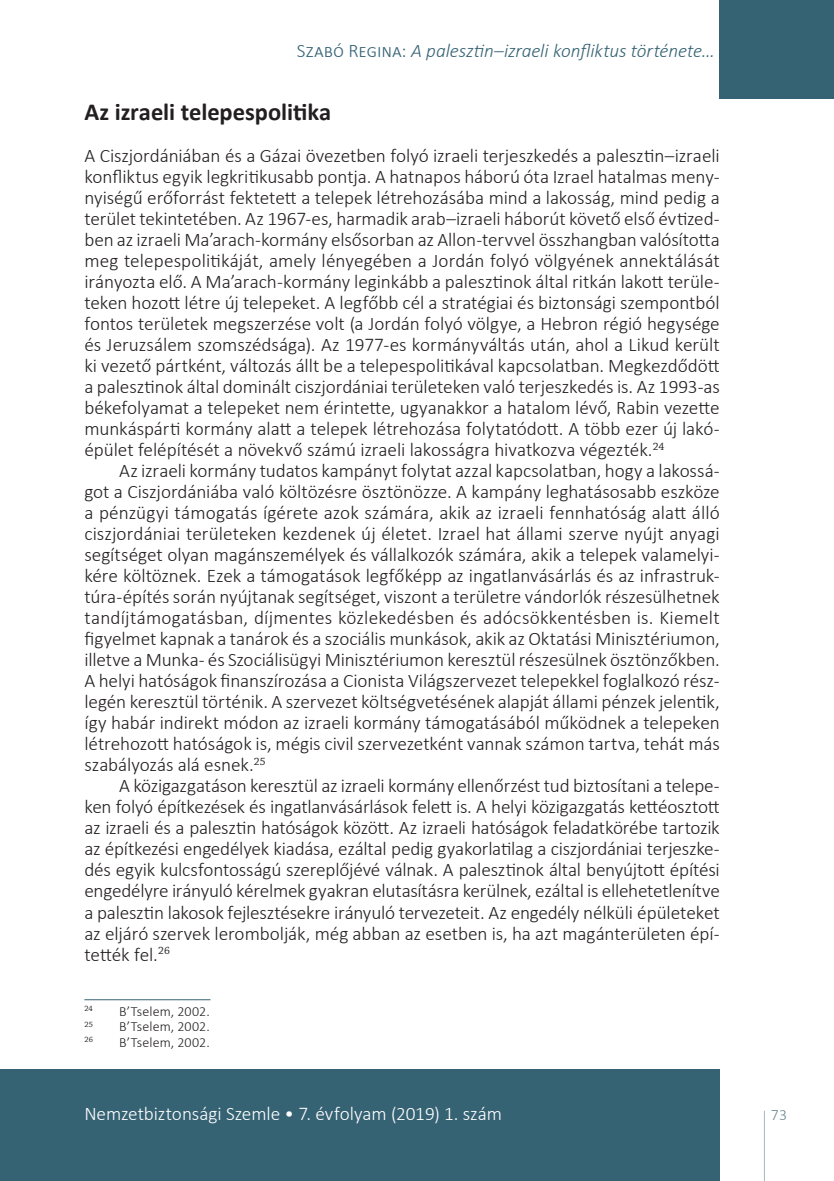
<style>
.page{position:relative;width:834px;height:1181px;background:#fff}
.page>*{position:absolute;margin:0;border:0;box-sizing:border-box;transform-origin:0 0}
._1_1__Head{font:700 24.5px "Calibri";color:#231f20}
._1__Body_copy{font:300 19.25px/21px "Calibri";letter-spacing:-.01em;color:#231f20;text-align:justify}
.Body_0{font:300 19.25px/21px "Calibri";letter-spacing:-.005em;color:#231f20;text-align:justify}
.t1{font:italic 300 19.25px "Calibri";letter-spacing:-.005em;color:#366374}
.t2{font:300 19.25px "Calibri";letter-spacing:-.005em;color:#fff}
.t3{font:300 15.75px "Calibri";color:#6c8694}
.Footnote_text{font:300 14px "Calibri";color:#231f20}
.Footnote_text-2{font:8.22px "Chaparral Pro";color:#231f20}
.s1{font-style:normal}
</style>
<div class="page">
<div style="left:0;top:1069px;width:719px;height:112px;background:#366374"></div>
<div style="left:719px;top:0;width:114px;height:99px;background:#366374"></div>
<svg style="left:764px;top:1110px;width:1px;height:71px"></svg>
<hr style="left:84px;top:999px;width:126px;height:1px;background:#366374">
<p class="t1" style="left:297px;top:39px;width:419px"><span class="s1">Szabó Regina:</span> A palesztin–izraeli konfliktus története…</p>
<p class="_1_1__Head" style="left:84px;top:95px;width:248px">Az izraeli telepespolitika</p>
<p class="Body_0" style="left:84px;top:145px;width:636px">A Ciszjordániában és a Gázai övezetben folyó izraeli terjeszkedés a palesztin–izraeli konfliktus egyik legkritikusabb pontja. A hatnapos háború óta Izrael hatalmas men - nyiségű erőforrást fektetett a telepek létrehozásába mind a lakosság, mind pedig a terület tekintetében. Az 1967-es, harmadik arab–izraeli háborút követő első évtized&shy;ben az izraeli Ma’arach-kormány elsősorban az Allon-tervvel összhangban valósította meg telepespolitikáját, amely lényegében a Jordán folyó völgyének annektálását irányozta elő. A Ma’arach-kormány leginkább a palesztinok által ritkán lakott terüle&shy;teken hozott létre új telepeket. A legfőbb cél a stratégiai és biztonsági szempontból fontos területek megszerzése volt (a Jordán folyó völgye, a Hebron régió hegysége és Jeruzsálem szomszédsága). Az 1977-es kormányváltás után, ahol a Likud került ki vezető pártként, változás állt be a telepespolitikával kapcsolatban. Megkezdődött a palesztinok által dominált ciszjordániai területeken való terjeszkedés is. Az 1993-as békefolyamat a telepeket nem érintette, ugyanakkor a hatalom lévő, Rabin vezette munkáspárti kormány alatt a telepek létrehozása folytatódott. A több ezer új lakó&shy;épület felépítését a növekvő számú izraeli lakosságra hivatkozva végezték.<sup>24</sup></p>
<p class="_1__Body_copy" style="left:84px;top:460px;width:636px;text-indent:35px">Az izraeli kormány tudatos kampányt folytat azzal kapcsolatban, hogy a lakossá&shy;got a Ciszjordániába való költözésre ösztönözze. A kampány leghatásosabb eszköze a pénzügyi támogatás ígérete azok számára, akik az izraeli fennhatóság alatt álló ciszjordániai területeken kezdenek új életet. Izrael hat állami szerve nyújt anyagi segítséget olyan magánszemélyek és vállalkozók számára, akik a telepek valamelyi&shy;kére költöznek. Ezek a támogatások legfőképp az ingatlanvásárlás és az infrastruk&shy;túra-építés során nyújtanak segítséget, viszont a területre vándorlók részesülhetnek tandíjtámogatásban, díjmentes közlekedésben és adócsökkentésben is. Kiemelt figyelmet kapnak a tanárok és a szociális munkások, akik az Oktatási Minisztériumon, illetve a Munka- és Szociálisügyi Minisztériumon keresztül részesülnek ösztönzőkben.<br>A helyi hatóságok finanszírozása a Cionista Világszervezet telepekkel foglalkozó rész&shy;legén keresztül történik. A szervezet költségvetésének alapját állami pénzek jelentik, így habár indirekt módon az izraeli kormány támogatásából működnek a telepeken létrehozott hatóságok is, mégis civil szervezetként vannak számon tartva, tehát más szabályozás alá esnek.<sup>25</sup></p>
<p class="_1__Body_copy" style="left:84px;top:775px;width:637px;text-indent:35px">A közigazgatáson keresztül az izraeli kormány ellenőrzést tud biztosítani a telepe&shy;ken folyó építkezések és ingatlanvásárlások felett is. A helyi közigazgatás kettéosztott az izraeli és a palesztin hatóságok között. Az izraeli hatóságok feladatkörébe tartozik az építkezési engedélyek kiadása, ezáltal pedig gyakorlatilag a ciszjordániai terjeszke&shy;dés egyik kulcsfontosságú szereplőjévé válnak. A palesztinok által benyújtott építési engedélyre irányuló kérelmek gyakran elutasításra kerülnek, ezáltal is ellehetetlenítve a palesztin lakosok fejlesztésekre irányuló tervezeteit. Az engedély nélküli épületeket az eljáró szervek lerombolják, még abban az esetben is, ha azt magánterületen épí&shy;tették fel.<sup>26</sup></p>
<p class="Footnote_text-2" style="left:84px;top:1003px;width:10px">24</p>
<p class="Footnote_text" style="left:119px;top:1002px;width:92px">B’Tselem, 2002.</p>
<p class="Footnote_text-2" style="left:84px;top:1019px;width:10px">25</p>
<p class="Footnote_text" style="left:119px;top:1018px;width:92px">B’Tselem, 2002.</p>
<p class="Footnote_text-2" style="left:84px;top:1035px;width:10px">26</p>
<p class="Footnote_text" style="left:119px;top:1033px;width:92px">B’Tselem, 2002.</p>
<p class="t2" style="left:84px;top:1102px;width:419px">Nemzetbiztonsági Szemle • 7. évfolyam (2019) 1. szám</p>
<p class="t3" style="left:770px;top:1105px;width:18px">73</p>
</div>
